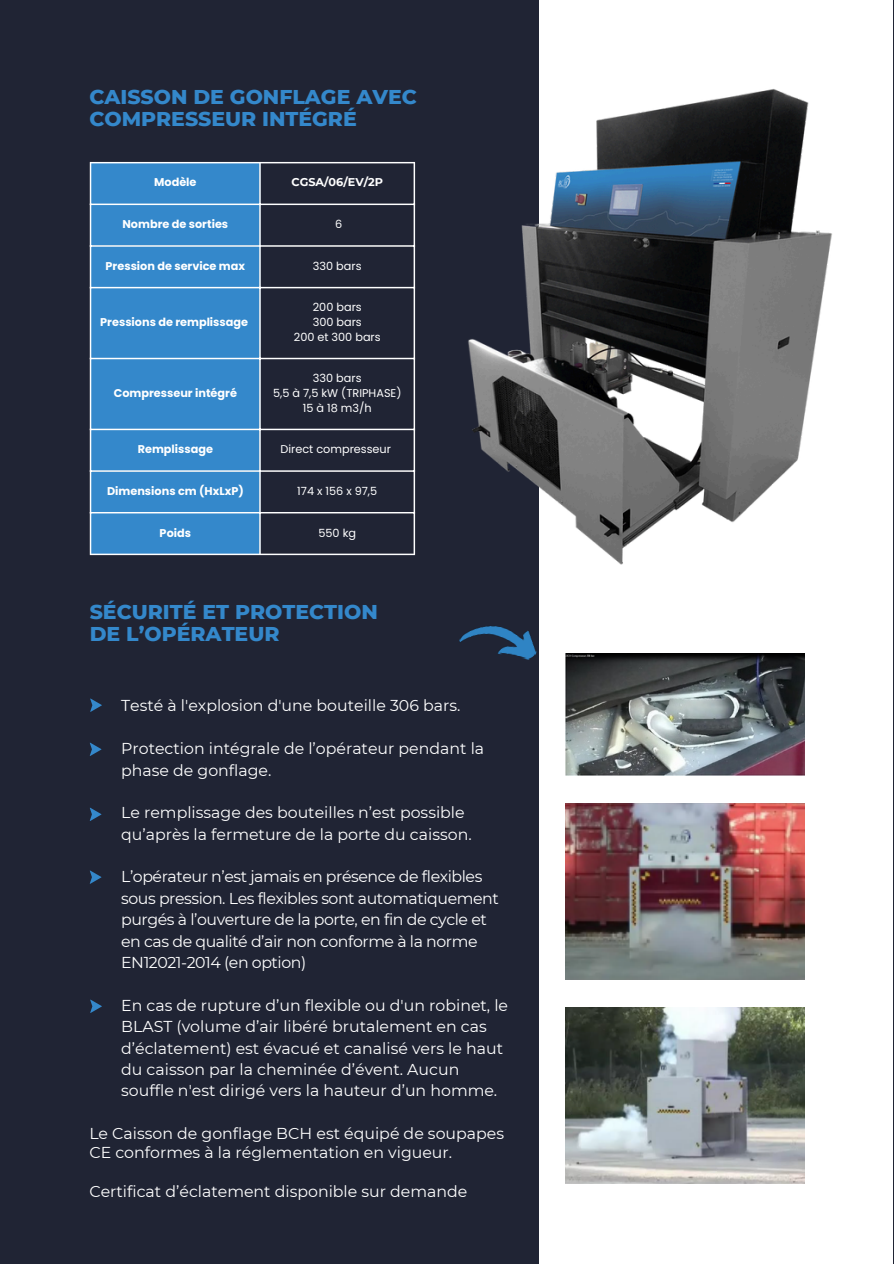
<style>
.page{position:relative;width:894px;height:1264px;background:#fff}
.page>*{position:absolute;margin:0;border:0;box-sizing:border-box;transform-origin:0 0}
.t1{font:800 20.4px/21.3px "Montserrat";color:#3488cb}
.t2{font:15.75px/21.5px "Montserrat";color:#fff}
.t3{font:15.75px/21.5px "Montserrat";letter-spacing:-.03em;color:#fff}
.t4{font:700 11.25px "Poppins";color:#fff}
.t5{font:11.25px "Poppins";color:#fff}
.t6{font:700 11.25px "Montserrat";color:#fff}
</style>
<div class="page">
<div style="left:0;top:0;width:893px;height:1263px;background:#202434"></div>
<div style="left:539px;top:0;width:353px;height:1263px;background:#fff"></div>
<img style="left:459px;top:626px;width:78px;height:34px">
<img style="left:565px;top:1007px;width:238px;height:176px">
<img style="left:565px;top:804px;width:238px;height:175px">
<img style="left:565px;top:653px;width:238px;height:122px">
<img style="left:468px;top:89px;width:364px;height:476px">
<div style="left:91px;top:163px;width:168px;height:390px;background:#3488cb"></div>
<hr style="left:90px;top:163px;width:1px;height:390px;background:#fff">
<hr style="left:259px;top:163px;width:2px;height:390px;background:#fff">
<hr style="left:413px;top:163px;width:2px;height:390px;background:#fff">
<hr style="left:90px;top:162px;width:325px;height:1px;background:#fff">
<hr style="left:90px;top:203px;width:325px;height:2px;background:#fff">
<hr style="left:90px;top:245px;width:325px;height:2px;background:#fff">
<hr style="left:90px;top:287px;width:325px;height:1px;background:#fff">
<hr style="left:90px;top:358px;width:325px;height:1px;background:#fff">
<hr style="left:90px;top:428px;width:325px;height:2px;background:#fff">
<hr style="left:90px;top:470px;width:325px;height:2px;background:#fff">
<hr style="left:90px;top:512px;width:325px;height:1px;background:#fff">
<hr style="left:90px;top:553px;width:325px;height:2px;background:#fff">
<svg style="left:90px;top:698px;width:11px;height:14px"></svg>
<svg style="left:90px;top:742px;width:11px;height:14px"></svg>
<svg style="left:90px;top:807px;width:11px;height:14px"></svg>
<svg style="left:90px;top:870px;width:11px;height:13px"></svg>
<svg style="left:90px;top:999px;width:11px;height:13px"></svg>
<p class="t1" style="left:89px;top:86px;width:329px">CAISSON DE GONFLAGE AVEC<br>COMPRESSEUR INTÉGRÉ</p>
<p class="t4" style="left:154px;top:175px;width:44px">Modèle</p>
<p class="t6" style="left:291px;top:176px;width:93px">CGSA/06/EV/2P</p>
<p class="t4" style="left:122px;top:216px;width:107px">Nombre de sorties</p>
<p class="t5" style="left:335px;top:216px;width:9px">6</p>
<p class="t4" style="left:106px;top:258px;width:141px">Pression de service max</p>
<p class="t5" style="left:313px;top:258px;width:50px">330 bars</p>
<p class="t4" style="left:100px;top:314px;width:149px">Pressions de remplissage</p>
<p class="t4" style="left:114px;top:385px;width:125px">Compresseur intégré</p>
<p class="t5" style="left:313px;top:299px;width:50px">200 bars</p>
<p class="t5" style="left:312px;top:314px;width:51px">300 bars</p>
<p class="t5" style="left:294px;top:329px;width:88px">200 et 300 bars</p>
<h1 class="t5" style="left:313px;top:370px;width:50px">330 bars</h1>
<p class="t5" style="left:273px;top:385px;width:130px">5,5 à 7,5 kW (TRIPHASE)</p>
<p class="t5" style="left:303px;top:400px;width:70px">15 à 18 m3/h</p>
<p class="t4" style="left:138px;top:441px;width:77px">Remplissage</p>
<p class="t5" style="left:280px;top:441px;width:112px">Direct compresseur</p>
<p class="t4" style="left:107px;top:483px;width:138px">Dimensions cm (HxLxP)</p>
<p class="t5" style="left:297px;top:483px;width:81px">174 x 156 x 97,5</p>
<p class="t4" style="left:160px;top:524px;width:33px">Poids</p>
<p class="t5" style="left:318px;top:524px;width:39px">550 kg</p>
<p class="t1" style="left:90px;top:601px;width:289px">SÉCURITÉ ET PROTECTION<br>DE L’OPÉRATEUR</p>
<p class="t2" style="left:121px;top:695px;width:340px">Testé à l'explosion d'une bouteille 306 bars.</p>
<p class="t2" style="left:121px;top:737px;width:364px">Protection intégrale de l’opérateur pendant la phase de gonflage.</p>
<p class="t2" style="left:121px;top:802px;width:352px">Le remplissage des bouteilles n’est possible qu’après la fermeture de la porte du caisson.</p>
<p class="t3" style="left:121px;top:866px;width:379px">L’opérateur n’est jamais en présence de flexibles sous pression. Les flexibles sont automatiquement purgés à l’ouverture de la porte, en fin de cycle et en cas de qualité d’air non conforme à la norme EN12021-2014 (en option)</p>
<p class="t2" style="left:121px;top:994px;width:388px">En cas de rupture d’un flexible ou d'un robinet, le BLAST (volume d’air libéré brutalement en cas d’éclatement) est évacué et canalisé vers le haut du caisson par la cheminée d’évent. Aucun souffle n'est dirigé vers la hauteur d’un homme.</p>
<p class="t2" style="left:89px;top:1123px;width:416px;line-height:19.2px">Le Caisson de gonflage BCH est équipé de soupapes<br>CE conformes à la réglementation en vigueur.</p>
<p class="t2" style="left:89px;top:1180px;width:379px">Certificat d’éclatement disponible sur demande</p>
</div>
